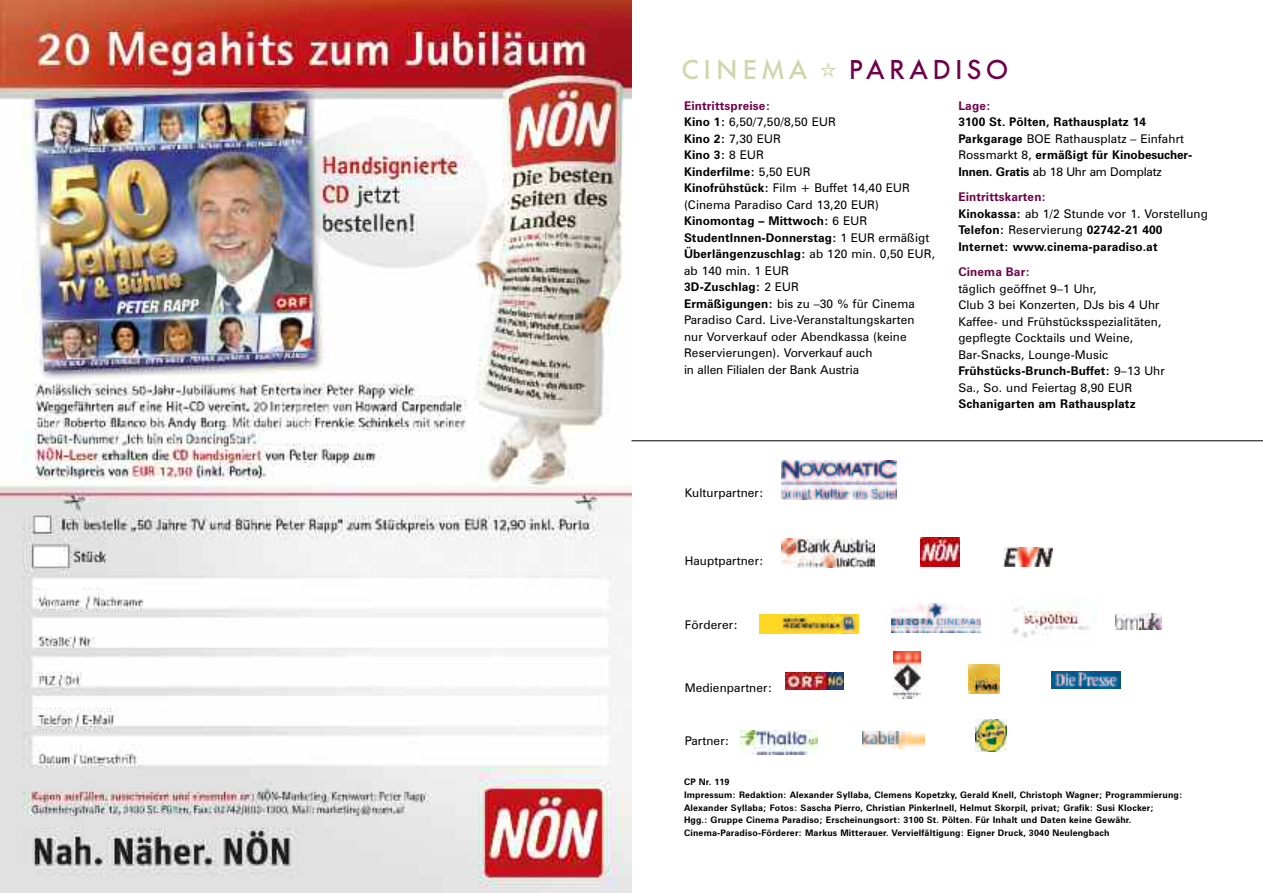
<style>
.page{position:relative;width:1263px;height:893px;background:#fff}
.page>*{position:absolute;margin:0;border:0;box-sizing:border-box;transform-origin:0 0}
.t1{font:500 27px "Futura BQ";letter-spacing:.17em;color:#6f0049}
.t2{font:500 27px "Futura BQ";letter-spacing:.21em;color:#ced6aa}
.t3{font:12px/16.5px "Zurich BT";letter-spacing:.01em;color:#000}
.t4{font:700 12px/16.5px "Zurich BT";letter-spacing:.01em;color:#000}
.t5{font:700 12px "Zurich BT";letter-spacing:.01em;color:#6f0049}
.t6{font:700 9px/12.8px "Zurich BT";letter-spacing:.015em;color:#000}
.s1{font-weight:700;color:#6f0049}
.s2{font-weight:700}
.s3{font-weight:400}
.s4{color:#6f0049}
</style>
<div class="page">
<img style="left:0;top:0;width:631px;height:893px">
<img style="left:1115px;top:614px;width:47px;height:16px">
<img style="left:921px;top:537px;width:39px;height:29px">
<img style="left:786px;top:672px;width:57px;height:17px">
<img style="left:1012px;top:599px;width:78px;height:40px">
<img style="left:862px;top:732px;width:62px;height:16px">
<img style="left:781px;top:538px;width:94px;height:29px">
<img style="left:1003px;top:547px;width:49px;height:19px">
<img style="left:893px;top:651px;width:27px;height:48px">
<img style="left:892px;top:604px;width:88px;height:28px">
<img style="left:760px;top:614px;width:99px;height:20px">
<img style="left:740px;top:730px;width:77px;height:24px">
<img style="left:968px;top:664px;width:32px;height:29px">
<img style="left:1051px;top:671px;width:69px;height:18px">
<hr style="left:631px;top:440px;width:632px;height:1px;background:#000">
<img style="left:781px;top:460px;width:115px;height:39px">
<img style="left:975px;top:719px;width:31px;height:33px">
<h1 class="t2" style="left:682px;top:54px;width:128px">CINEMA</h1>
<h1 class="t1" style="left:850px;top:54px;width:160px">PARADISO</h1>
<p class="t3" style="left:684px;top:98px;width:252px"><span class="s1">Eintrittspreise:<br></span><span class="s2">Kino 1:</span> 6,50/7,50/8,50 EUR<br><span class="s2">Kino 2:</span> 7,30 EUR<br><span class="s2">Kino 3:</span> 8 EUR<br><span class="s2">Kinderfilme:</span> 5,50 EUR<br><span class="s2">Kinofrühstück:</span> Film + Buffet 14,40 EUR (Cinema Paradiso Card 13,20 EUR)<br><span class="s2">Kinomontag – Mittwoch:</span> 6 EUR<br><span class="s2">StudentInnen-Donnerstag:</span> 1 EUR ermäßigt<br><span class="s2">Überlängenzuschlag:</span> ab 120 min. 0,50 EUR, ab 140 min. 1 EUR<br><span class="s2">3D-Zuschlag:</span> 2 EUR<br><span class="s2">Ermäßigungen:</span> bis zu –30 % für Cinema<br>Paradiso Card. Live-Veranstaltungskarten nur Vorverkauf oder Abendkassa (keine<br>Reservierungen). Vorverkauf auch<br>in allen Filialen der Bank Austria</p>
<p class="t5" style="left:958px;top:101px;width:34px">Lage:</p>
<p class="t4" style="left:958px;top:115px;width:235px">3100 St. Pölten, Rathausplatz 14<br>Parkgarage <span class="s3">BOE Rathausplatz – Einfahrt Rossmarkt 8,</span> ermäßigt für Kinobesucher-Innen. Gratis <span class="s3">ab 18 Uhr am Domplatz</span></p>
<p class="t4" style="left:958px;top:190px;width:251px"><span class="s4">Eintrittskarten:<br></span>Kinokassa: <span class="s3">ab 1/2 Stunde vor 1. Vorstellung </span>Telefon: <span class="s3">Reservierung</span> 02742-21 400<br>Internet: www.cinema-paradiso.at</p>
<p class="t5" style="left:958px;top:268px;width:73px">Cinema Bar:</p>
<p class="t3" style="left:958px;top:281px;width:208px">täglich geöffnet 9–1 Uhr,<br>Club 3 bei Konzerten, DJs bis 4 Uhr<br>Kaffee- und Frühstücksspezialitäten, gepflegte Cocktails und Weine,<br>Bar-Snacks, Lounge-Music<br><span class="s2">Frühstücks-Brunch-Buffet:</span> 9–13 Uhr<br>Sa., So. und Feiertag 8,90 EUR</p>
<p class="t4" style="left:958px;top:397px;width:179px">Schanigarten am Rathausplatz</p>
<p class="t3" style="left:685px;top:486px;width:80px">Kulturpartner:</p>
<p class="t3" style="left:685px;top:553px;width:81px">Hauptpartner:</p>
<p class="t3" style="left:685px;top:618px;width:55px">Förderer:</p>
<p class="t3" style="left:685px;top:681px;width:89px">Medienpartner:</p>
<p class="t3" style="left:685px;top:733px;width:46px">Partner:</p>
<p class="t6" style="left:684px;top:776px;width:500px">CP Nr. 119<br>Impressum: Redaktion: Alexander Syllaba, Clemens Kopetzky, Gerald Knell, Christoph Wagner; Programmierung:<br>Alexander Syllaba; Fotos: Sascha Pierro, Christian Pinkerlnell, Helmut Skorpil, privat; Grafik: Susi Klocker;<br>Hgg.: Gruppe Cinema Paradiso; Erscheinungsort: 3100 St. Pölten. Für Inhalt und Daten keine Gewähr.<br>Cinema-Paradiso-Förderer: Markus Mitterauer. Vervielfältigung: Eigner Druck, 3040 Neulengbach</p>
</div>
